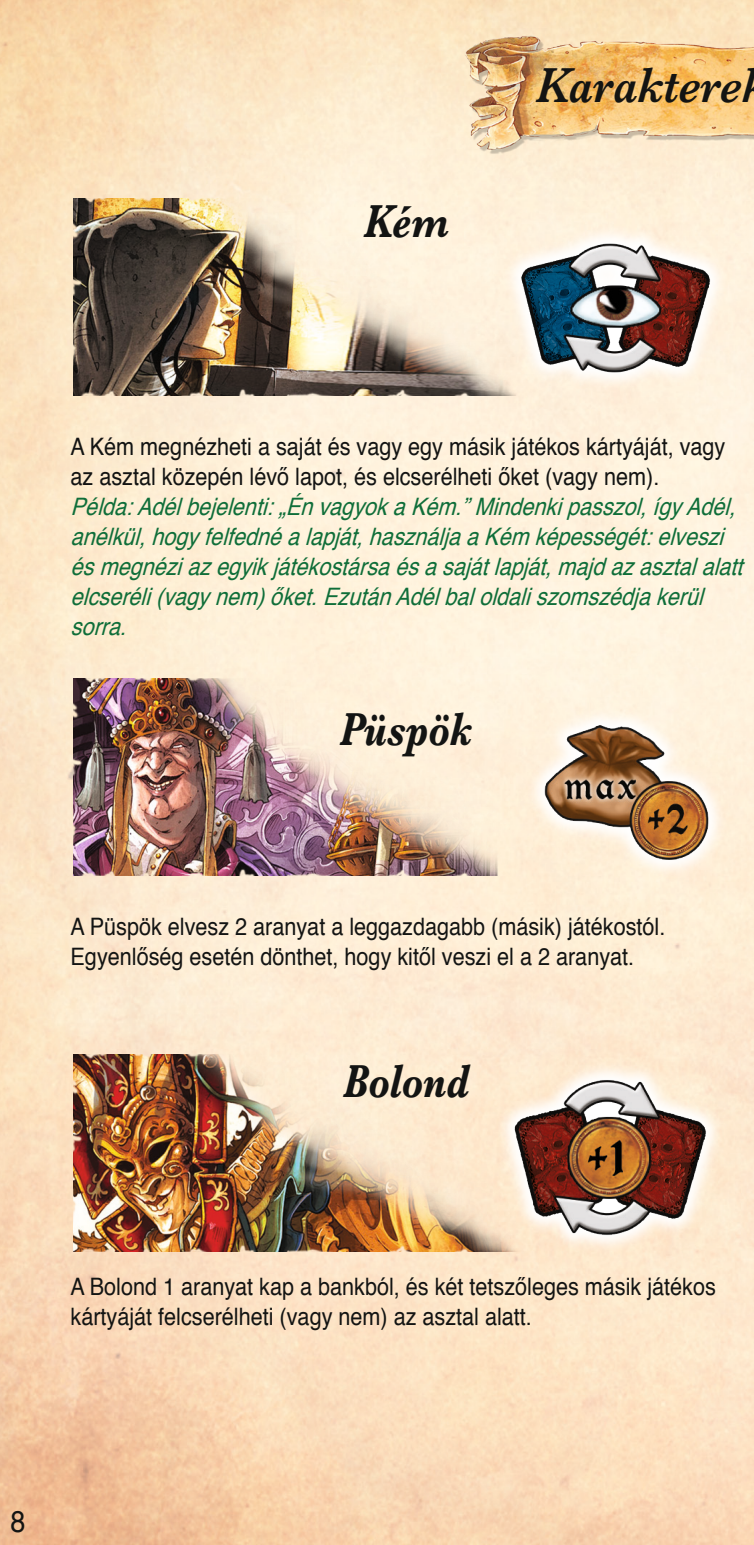
<style>
.page{position:relative;width:754px;height:1545px;background:#fff}
.page>*{position:absolute;margin:0;border:0;box-sizing:border-box;transform-origin:0 0}
.gros_titre{font:italic 600 51px "Baskerville";color:#131413;scale:.9 1}
.Titre_carte_HU{font:italic 700 48px "Baskerville";color:#131413;scale:.8 1}
.t1{font:30px "Helvetica";color:#131413;scale:.9 1}
.courant{font:24px/30px "Helvetica";color:#131413;scale:.9 1}
.italique_exemple{font:italic 24px/30px "Helvetica";color:#0f6e39;scale:.9 1}
</style>
<div class="page">
<img style="left:0;top:0;width:753px;height:1544px">
<img style="left:460px;top:19px;width:293px;height:138px">
<img style="left:74px;top:198px;width:435px;height:197px">
<div style="left:501px;top:224px;width:227px;height:167px;background:#fef1dd"></div>
<img style="left:509px;top:198px;width:212px;height:198px">
<img style="left:74px;top:679px;width:614px;height:196px">
<div style="left:525px;top:706px;width:202px;height:172px;background:#ffeed6"></div>
<img style="left:517px;top:681px;width:212px;height:191px">
<img style="left:74px;top:1054px;width:614px;height:197px">
<div style="left:496px;top:1060px;width:228px;height:193px;background:#fde8cd"></div>
<img style="left:504px;top:1056px;width:213px;height:196px">
<p class="Titre_carte_HU" style="left:363px;top:188px;width:107px">Kém</p>
<p class="gros_titre" style="left:535px;top:50px;width:230px">Karaktere</p>
<p class="courant" style="left:71px;top:432px;width:728px">A Kém megnézheti a saját és vagy egy másik játékos kártyáját, vagy az asztal közepén lévő lapot, és elcserélheti őket (vagy nem).</p>
<p class="italique_exemple" style="left:71px;top:492px;width:759px">Példa:Adélbejelenti:„ÉnvagyokaKém.”Mindenkipasszol,ígyAdél, anélkül,hogyfelfednéalapját,használjaaKémképességét:elveszi ésmegnéziazegyikjátékostársaésasajátlapját,majdazasztalalatt elcseréli(vagynem)őket.EzutánAdélbaloldaliszomszédjakerül sorra.</p>
<p class="Titre_carte_HU" style="left:340px;top:695px;width:167px">Püspök</p>
<p class="courant" style="left:71px;top:912px;width:662px">A Püspök elvesz 2 aranyat a leggazdagabb (másik) játékostól.<br>Egyenlőség esetén dönthet, hogy kitől veszi el a 2 aranyat.</p>
<p class="Titre_carte_HU" style="left:343px;top:1047px;width:159px">Bolond</p>
<p class="courant" style="left:71px;top:1272px;width:718px">A Bolond 1 aranyat kap a bankból, és két tetszőleges másik játékos kártyáját felcserélheti (vagy nem) az asztal alatt.</p>
<p class="t1" style="left:11px;top:1497px;width:18px">8</p>
</div>
